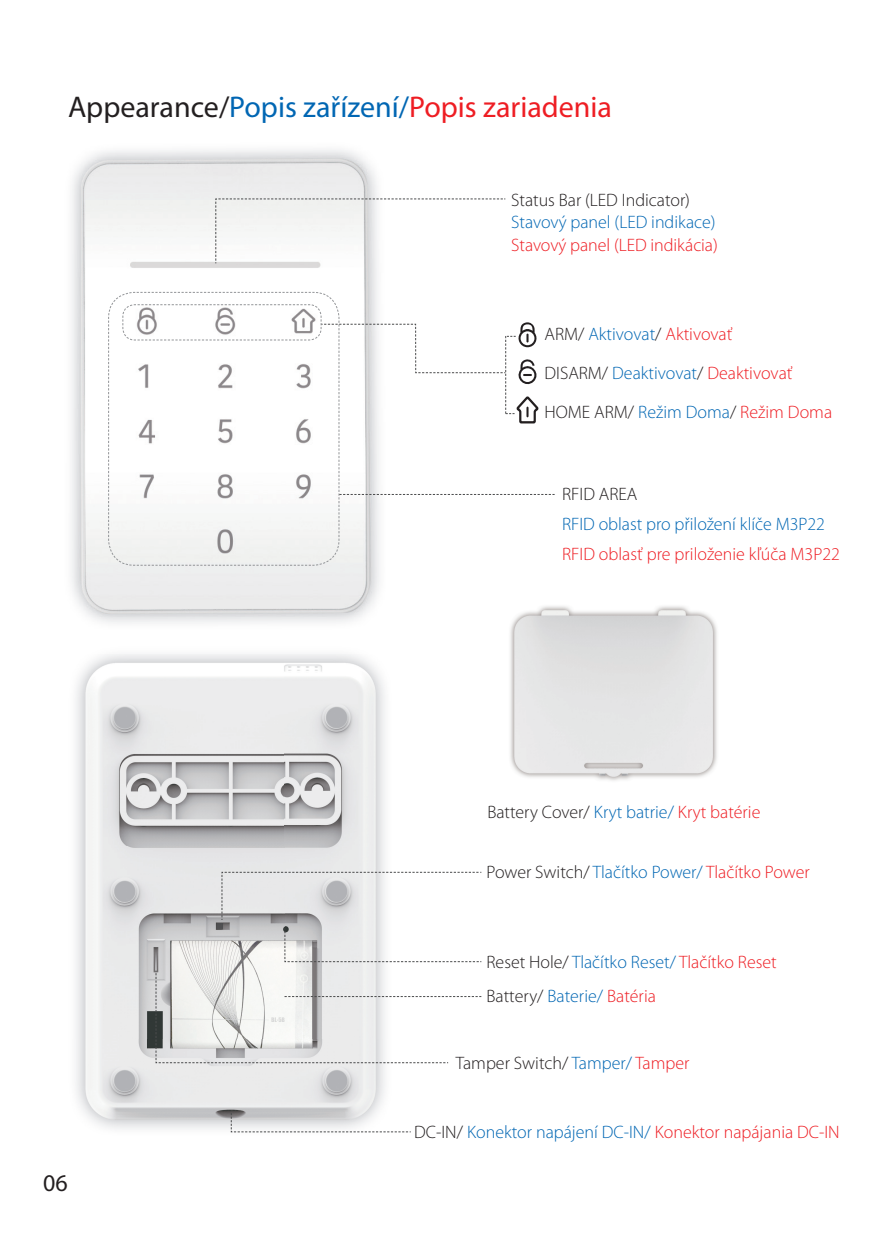
<style>
.page{position:relative;width:893px;height:1234px;background:#fff}
.page>*{position:absolute;margin:0;border:0;box-sizing:border-box;transform-origin:0 0}
.t1{font:30px "Myriad Pro";color:#ee1d23}
.t2{font:24px "Myriad Pro";color:#231f20}
.t3{font:300 18px/39px "Myriad Pro";color:#0166b3}
.t4{font:300 18px "Myriad Pro";color:#231f20}
.t5{font:300 18px "Myriad Pro";color:#ee1d23}
.s1{color:#231f20}
.s2{color:#0166b3}
.s3{color:#ee1d23}
</style>
<div class="page">
<img style="left:71px;top:149px;width:308px;height:474px">
<img style="left:76px;top:654px;width:316px;height:479px">
<img style="left:510px;top:606px;width:207px;height:175px">
<svg style="left:108px;top:291px;width:447px;height:275px"></svg>
<svg style="left:231px;top:1109px;width:180px;height:23px"></svg>
<svg style="left:215px;top:198px;width:291px;height:66px"></svg>
<svg style="left:221px;top:871px;width:261px;height:49px"></svg>
<svg style="left:284px;top:927px;width:198px;height:35px"></svg>
<svg style="left:155px;top:969px;width:326px;height:94px"></svg>
<h1 class="t1" style="left:68px;top:88px;width:545px"><span class="s1">Appearance/</span><span class="s2">Popis zařízení/</span>Popis zariadenia</h1>
<p class="t4" style="left:511px;top:190px;width:180px">Status Bar (LED Indicator)</p>
<p class="t3" style="left:511px;top:203px;width:206px">Stavový panel (LED indikace)</p>
<p class="t5" style="left:511px;top:234px;width:208px">Stavový panel (LED indikácia)</p>
<p class="t3" style="left:545px;top:314px;width:289px"><span class="s1">ARM/</span> Aktivovat<span class="s1">/</span> <span class="s3">Aktivovať<br></span><span class="s1">DISARM/</span> Deaktivovat<span class="s1">/</span> <span class="s3">Deaktivovať<br></span><span class="s1">HOME ARM/</span> Režim Doma<span class="s1">/</span> <span class="s3">Režim Doma</span></p>
<p class="t4" style="left:562px;top:484px;width:77px">RFID AREA</p>
<p class="t3" style="left:562px;top:504px;width:264px">RFID oblast pro přiložení klíče M3P22</p>
<p class="t5" style="left:562px;top:543px;width:279px">RFID oblasť pre priloženie kľúča M3P22</p>
<p class="t4" style="left:487px;top:801px;width:274px">Battery Cover/ <span class="s2">Kryt batrie/</span> <span class="s3">Kryt batérie</span></p>
<p class="t3" style="left:486px;top:852px;width:325px"><span class="s1">Power Switch/</span> Tlačítko Power/ <span class="s3">Tlačítko Power</span></p>
<p class="t3" style="left:486px;top:945px;width:292px;line-height:34.2px"><span class="s1">Reset Hole/</span> Tlačítko Reset/ <span class="s3">Tlačítko Reset<br></span><span class="s1">Battery/</span> Baterie/ <span class="s3">Batéria</span></p>
<p class="t4" style="left:456px;top:1053px;width:235px">Tamper Switch/ <span class="s2">Tamper/</span> <span class="s3">Tamper</span></p>
<h2 class="t2" style="left:43px;top:1167px;width:26px">06</h2>
<p class="t3" style="left:414px;top:1112px;width:427px"><span class="s1">DC-IN/</span> Konektor napájení DC-IN/ <span class="s3">Konektor napájania DC-IN</span></p>
</div>
